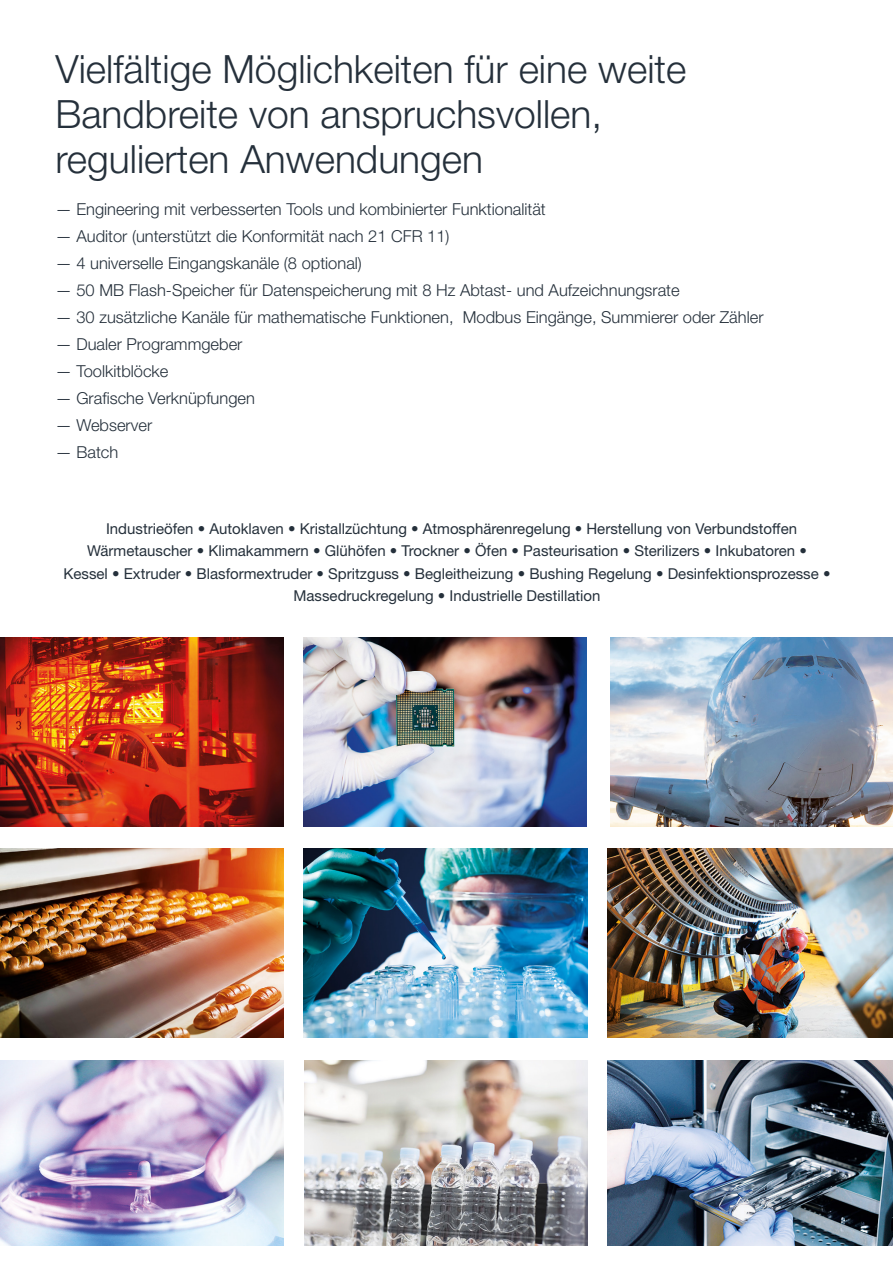
<style>
.page{position:relative;width:893px;height:1263px;background:#fff}
.page>*{position:absolute;margin:0;border:0;box-sizing:border-box;transform-origin:0 0}
.t1{font:300 39px/45px "Helvetica Neue LT Std";color:#25303b}
.t2{font:300 16.5px "Helvetica Neue LT Std";color:#25303b}
.t3{font:15px "Helvetica Neue LT Std";color:#25303b}
</style>
<div class="page">
<img style="left:0;top:638px;width:283px;height:189px">
<img style="left:0;top:848px;width:283px;height:189px">
<img style="left:0;top:1060px;width:284px;height:185px">
<img style="left:303px;top:638px;width:284px;height:189px">
<img style="left:607px;top:1060px;width:286px;height:186px">
<img style="left:304px;top:1060px;width:284px;height:186px">
<img style="left:607px;top:848px;width:286px;height:189px">
<img style="left:303px;top:848px;width:285px;height:189px">
<img style="left:610px;top:638px;width:283px;height:189px">
<h1 class="t1" style="left:55px;top:46px;width:632px">Vielfältige Möglichkeiten für eine weite<br>Bandbreite von anspruchsvollen, regulierten Anwendungen</h1>
<p class="t2" style="left:55px;top:199px;width:492px">— Engineering mit verbesserten Tools und kombinierter Funktionalität</p>
<p class="t2" style="left:55px;top:226px;width:396px">— Auditor (unterstützt die Konformität nach 21 CFR 11)</p>
<p class="t2" style="left:55px;top:253px;width:308px">— 4 universelle Eingangskanäle (8 optional)</p>
<p class="t2" style="left:55px;top:280px;width:626px">— 50 MB Flash-Speicher für Datenspeicherung mit 8 Hz Abtast- und Aufzeichnungsrate</p>
<p class="t2" style="left:55px;top:307px;width:710px">— 30 zusätzliche Kanäle für mathematische Funktionen, Modbus Eingänge, Summierer oder Zähler</p>
<p class="t2" style="left:55px;top:334px;width:189px">— Dualer Programmgeber</p>
<p class="t2" style="left:55px;top:361px;width:115px">— Toolkitblöcke</p>
<p class="t2" style="left:55px;top:388px;width:201px">— Grafische Verknüpfungen</p>
<p class="t2" style="left:55px;top:415px;width:98px">— Webserver</p>
<p class="t2" style="left:55px;top:442px;width:64px">— Batch</p>
<p class="t3" style="left:106px;top:519px;width:692px">Industrieöfen • Autoklaven • Kristallzüchtung • Atmosphärenregelung • Herstellung von Verbundstoffen</p>
<p class="t3" style="left:87px;top:542px;width:721px">Wärmetauscher • Klimakammern • Glühöfen • Trockner • Öfen • Pasteurisation • Sterilizers • Inkubatoren •</p>
<p class="t3" style="left:63px;top:564px;width:768px">Kessel • Extruder • Blasformextruder • Spritzguss • Begleitheizung • Bushing Regelung • Desinfektionsprozesse •</p>
<p class="t3" style="left:293px;top:587px;width:308px">Massedruckregelung • Industrielle Destillation</p>
</div>
